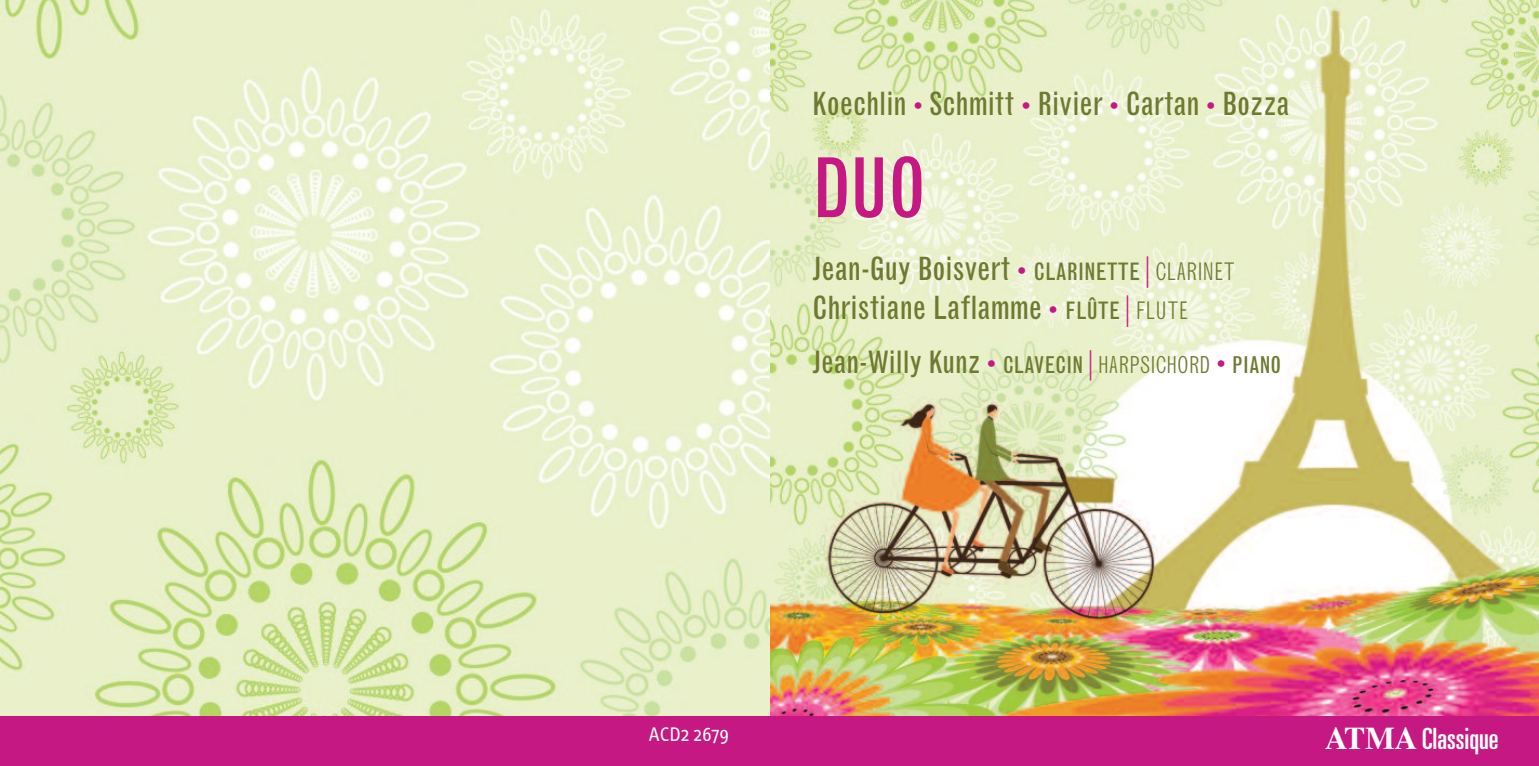
<style>
.page{position:relative;width:1539px;height:766px;background:#fff}
.page>*{position:absolute;margin:0;border:0;box-sizing:border-box;transform-origin:0 0}
.t1{font:condensed 81px "Grotesque";color:#c61882}
.t2{font:condensed 31.5px/38.5px "Grotesque";color:#707930}
.t3{font:condensed 30.38px "Grotesque";color:#707930}
.t4{font:ultra-condensed 29.25px "Univers";color:#fff}
.t5{font:20.25px "Info Text";color:#fff}
.s1{font-size:27px;color:#c61882}
.s2{font-size:23.62px}
.s3{font-weight:300;color:#c61882}
.s4{font-weight:300;font-size:23.62px}
.s5{font-size:22.72px}
.s6{font-weight:300;font-size:22.72px}
.s7{font-family:"Times";font-weight:700;font-stretch:normal;font-size:31.5px}
</style>
<div class="page">
<img style="left:0;top:0;width:1539px;height:715px">
<div style="left:0;top:715px;width:1539px;height:50px;background:#c61882"></div>
<p class="t2" style="left:812px;top:86px;width:479px">Koechlin <span class="s1">•</span> Schmitt <span class="s1">•</span> Rivier <span class="s1">•</span> Cartan <span class="s1">•</span> Bozza</p>
<h1 class="t1" style="left:812px;top:157px;width:115px">DUO</h1>
<p class="t2" style="left:812px;top:252px;width:424px">Jean-Guy Boisvert <span class="s1">•</span> <span class="s2">CLARINETTE</span><span class="s3">|</span><span class="s4">CLARINET<br></span>Christiane Laflamme <span class="s1">•</span> <span class="s2">FLÛTE</span><span class="s3">|</span><span class="s4">FLUTE</span></p>
<p class="t3" style="left:812px;top:350px;width:470px">Jean-Willy Kunz <span class="s1">•</span> <span class="s5">CLAVECIN</span><span class="s3">|</span><span class="s6">HARPSICHORD</span> <span class="s1">•</span> <span class="s5">PIANO</span></p>
<p class="t5" style="left:649px;top:726px;width:82px">ACD2 2679</p>
<p class="t4" style="left:1325px;top:727px;width:175px"><span class="s7">ATMA</span> Classique</p>
</div>
